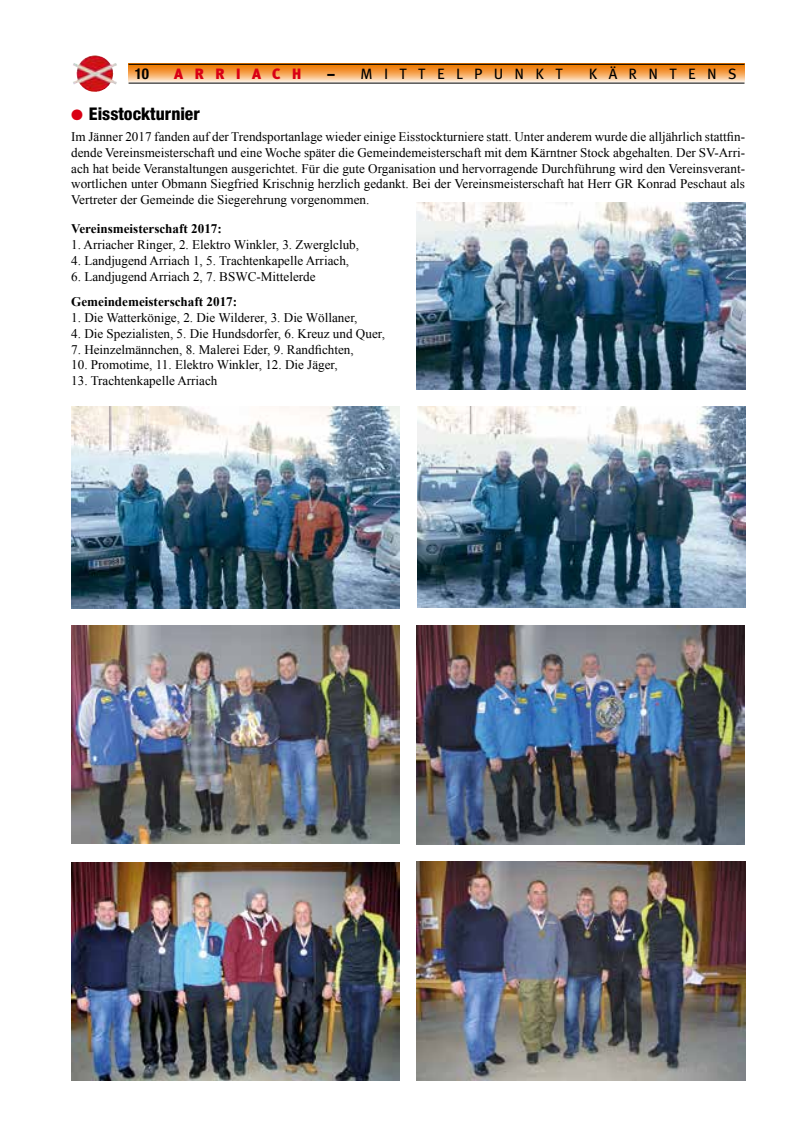
<style>
.page{position:relative;width:798px;height:1134px;background:#fff}
.page>*{position:absolute;margin:0;border:0;box-sizing:border-box;transform-origin:0 0}
.t1{font:800 condensed 17.5px "Helvetica Neue";color:#000}
.t2{font:15px "Meta Fiz";letter-spacing:.75em;color:#000}
.t3{font:900 15px "Meta Plus";letter-spacing:.75em;color:#d90014}
.t4{font:700 condensed 15px "Helvetica Neue";color:#000}
.t5{font:13.12px/15.8px "Times New Roman";color:#000;text-align:justify}
.t6{font:700 13.12px "Times New Roman";color:#000}
.s1{font-family:"Meta Plus";font-weight:900}
.s2{color:#d90014}
</style>
<div class="page">
<svg style="left:128px;top:65px;width:616px;height:18px;background:#f1aa62"></svg>
<hr style="left:128px;top:64px;width:616px;height:1px;background:#000">
<img style="left:73px;top:55px;width:44px;height:37px">
<hr style="left:128px;top:83px;width:616px;height:1px;background:#000">
<img style="left:417px;top:203px;width:327px;height:186px">
<img style="left:71px;top:406px;width:328px;height:202px">
<img style="left:417px;top:406px;width:328px;height:202px">
<img style="left:71px;top:626px;width:328px;height:218px">
<img style="left:416px;top:626px;width:328px;height:218px">
<img style="left:72px;top:863px;width:327px;height:218px">
<img style="left:417px;top:861px;width:328px;height:219px">
<p class="t4" style="left:135px;top:65px;width:16px">10</p>
<p class="t3" style="left:174px;top:65px;width:129px">ARRIACH</p>
<p class="t2" style="left:327px;top:65px;width:237px"><span class="s1">–</span> MITTELPUNKT</p>
<p class="t2" style="left:588px;top:65px;width:149px">KÄRNTENS</p>
<h1 class="t1" style="left:71px;top:103px;width:130px"><span class="s2">●</span> Eisstockturnier</h1>
<p class="t5" style="left:71px;top:129px;width:675px">Im Jänner 2017 fanden auf der Trendsportanlage wieder einige Eisstockturniere statt. Unter anderem wurde die alljährlich stattfin&shy;dende Vereinsmeisterschaft und eine Woche später die Gemeindemeisterschaft mit dem Kärntner Stock abgehalten. Der SV-Arri&shy;ach hat beide Veranstaltungen ausgerichtet. Für die gute Organisation und hervorragende Durchführung wird den Vereinsverant&shy;wortlichen unter Obmann Siegfried Krischnig herzlich gedankt. Bei der Vereinsmeisterschaft hat Herr GR Konrad Peschaut als Vertreter der Gemeinde die Siegerehrung vorgenommen.</p>
<p class="t6" style="left:71px;top:220px;width:152px">Vereinsmeisterschaft 2017:</p>
<p class="t5" style="left:71px;top:237px;width:289px">1. Arriacher Ringer, 2. Elektro Winkler, 3. Zwerglclub,</p>
<p class="t5" style="left:71px;top:252px;width:279px">4. Landjugend Arriach 1, 5. Trachtenkapelle Arriach,</p>
<p class="t5" style="left:71px;top:268px;width:246px">6. Landjugend Arriach 2, 7. BSWC-Mittelerde</p>
<p class="t6" style="left:71px;top:293px;width:167px">Gemeindemeisterschaft 2017:</p>
<p class="t5" style="left:71px;top:310px;width:288px">1. Die Watterkönige, 2. Die Wilderer, 3. Die Wöllaner,</p>
<p class="t5" style="left:71px;top:325px;width:315px">4. Die Spezialisten, 5. Die Hundsdorfer, 6. Kreuz und Quer,</p>
<p class="t5" style="left:71px;top:341px;width:284px">7. Heinzelmännchen, 8. Malerei Eder, 9. Randfichten,</p>
<p class="t5" style="left:71px;top:357px;width:268px">10. Promotime, 11. Elektro Winkler, 12. Die Jäger,</p>
<p class="t5" style="left:71px;top:373px;width:148px">13. Trachtenkapelle Arriach</p>
</div>
